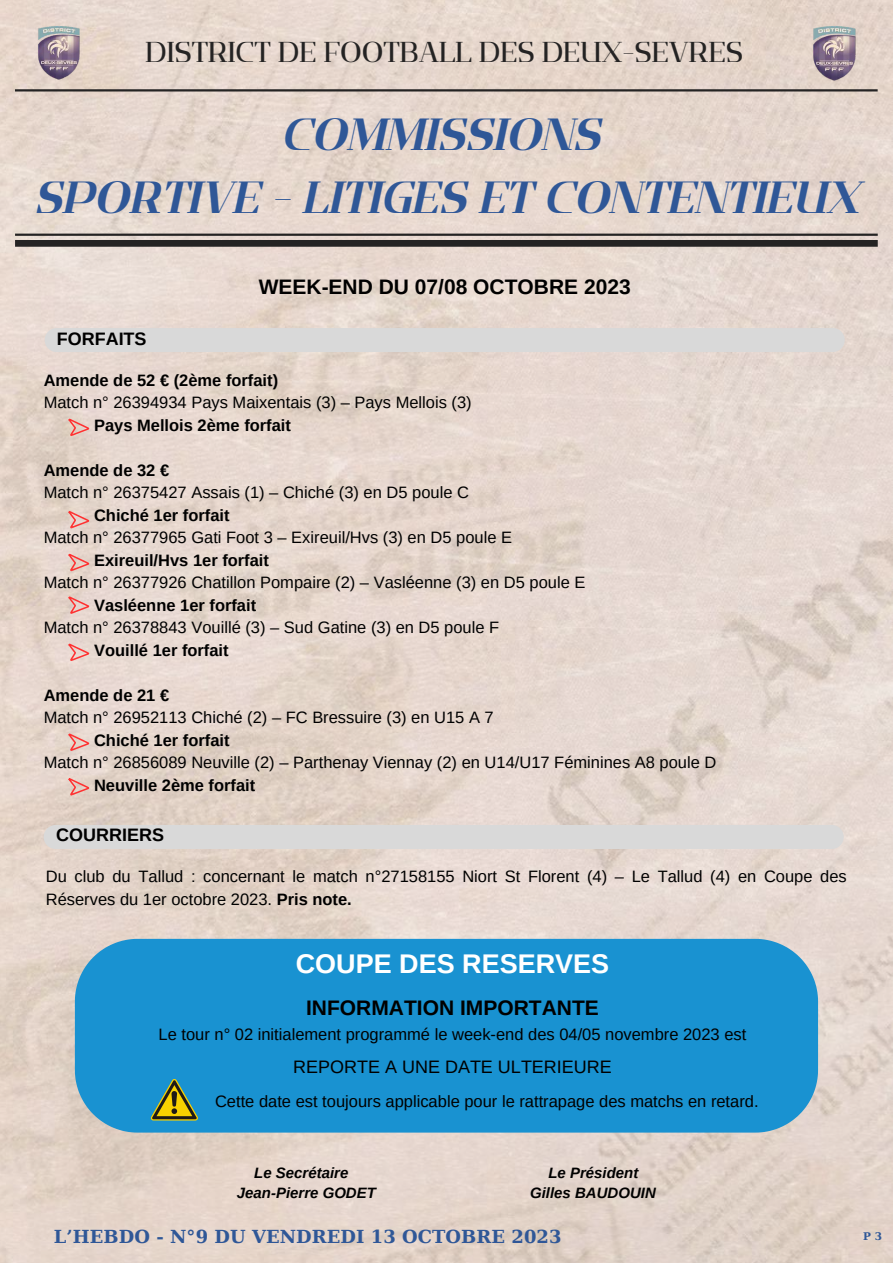
<style>
.page{position:relative;width:893px;height:1264px;background:#fff}
.page>*{position:absolute;margin:0;border:0;box-sizing:border-box;transform-origin:0 0}
.t1{font:45px/63px "Flatory Serif 700 It";color:#2f5797;text-align:center}
.t2{font:28.8px "Flatory Serif 400";color:#242323}
.t3{font:700 27px "Arimo";color:#fff}
.t4{font:700 21px "Arimo";color:#000}
.t5{font:18px "Arimo";color:#000}
.t6{font:700 18px "Arimo";color:#000}
.t7{font:700 17.85px "DejaVu Serif";letter-spacing:.005em;color:#2f5797}
.t8{font:16.5px/22.5px "Arimo";color:#000}
.t9{font:700 16.5px "Arimo";color:#000}
.t10{font:italic 700 15px "Arimo";color:#000}
.t11{font:700 10.5px "DejaVu Serif";color:#2f5797}
.s1{font-weight:700}
</style>
<div class="page">
<img style="left:0;top:0;width:892px;height:1262px">
<hr style="left:15px;top:89px;width:862px;height:2px;background:#242323">
<div style="left:15px;top:240px;width:862px;height:7px;background:#242323"></div>
<hr style="left:15px;top:233px;width:862px;height:3px;background:#242323">
<img style="left:32px;top:25px;width:50px;height:56px">
<img style="left:807px;top:25px;width:50px;height:58px">
<div style="left:45px;top:328px;width:799px;height:24px;background:#d9d9d9;border-radius:12px"></div>
<svg style="left:68px;top:418px;width:21px;height:18px"></svg>
<div style="left:44px;top:825px;width:799px;height:24px;background:#d9d9d9;border-radius:12px"></div>
<svg style="left:68px;top:510px;width:21px;height:18px"></svg>
<svg style="left:68px;top:553px;width:21px;height:18px"></svg>
<svg style="left:68px;top:596px;width:21px;height:18px"></svg>
<svg style="left:68px;top:643px;width:21px;height:18px"></svg>
<svg style="left:68px;top:777px;width:21px;height:18px"></svg>
<svg style="left:68px;top:733px;width:21px;height:18px"></svg>
<div style="left:75px;top:938px;width:743px;height:194px;background:#1992d1"></div>
<svg style="left:151px;top:1078px;width:47px;height:42px;background:#608963"></svg>
<h2 class="t2" style="left:145px;top:35px;width:599px">DISTRICT DE FOOTBALL DES DEUX-SEVRES</h2>
<h1 class="t1" style="left:34px;top:103px;width:826px">COMMISSIONS<br>SPORTIVE - LITIGES ET CONTENTIEUX</h1>
<p class="t6" style="left:57px;top:328px;width:91px">FORFAITS</p>
<p class="t4" style="left:259px;top:275px;width:373px">WEEK-END DU 07/08 OCTOBRE 2023</p>
<p class="t9" style="left:44px;top:371px;width:236px">Amende de 52 € (2ème forfait)</p>
<p class="t8" style="left:44px;top:391px;width:429px">Match n° 26394934 Pays Maixentais (3) – Pays Mellois (3)</p>
<p class="t9" style="left:94px;top:416px;width:198px">Pays Mellois 2ème forfait</p>
<p class="t9" style="left:44px;top:461px;width:127px">Amende de 32 €</p>
<p class="t8" style="left:44px;top:481px;width:427px">Match n° 26375427 Assais (1) – Chiché (3) en D5 poule C</p>
<p class="t9" style="left:94px;top:506px;width:137px">Chiché 1er forfait</p>
<p class="t8" style="left:44px;top:526px;width:470px">Match n° 26377965 Gati Foot 3 – Exireuil/Hvs (3) en D5 poule E</p>
<p class="t9" style="left:94px;top:550px;width:176px">Exireuil/Hvs 1er forfait</p>
<p class="t8" style="left:44px;top:571px;width:543px">Match n° 26377926 Chatillon Pompaire (2) – Vasléenne (3) en D5 poule E</p>
<p class="t9" style="left:94px;top:595px;width:164px">Vasléenne 1er forfait</p>
<p class="t8" style="left:44px;top:616px;width:457px">Match n° 26378843 Vouillé (3) – Sud Gatine (3) en D5 poule F</p>
<p class="t9" style="left:94px;top:640px;width:136px">Vouillé 1er forfait</p>
<p class="t9" style="left:44px;top:685px;width:127px">Amende de 21 €</p>
<p class="t8" style="left:44px;top:706px;width:451px">Match n° 26952113 Chiché (2) – FC Bressuire (3) en U15 A 7</p>
<p class="t9" style="left:94px;top:730px;width:137px">Chiché 1er forfait</p>
<p class="t8" style="left:44px;top:751px;width:674px">Match n° 26856089 Neuville (2) – Parthenay Viennay (2) en U14/U17 Féminines A8 poule D</p>
<p class="t9" style="left:94px;top:775px;width:163px">Neuville 2ème forfait</p>
<p class="t6" style="left:56px;top:825px;width:109px">COURRIERS</p>
<p class="t8" style="left:46px;top:865px;width:802px">Du club du Tallud : concernant le match n°27158155 Niort St Florent (4) – Le Tallud (4) en Coupe des<br>Réserves du 1er octobre 2023. <span class="s1">Pris note.</span></p>
<h3 class="t3" style="left:296px;top:948px;width:315px">COUPE DES RESERVES</h3>
<p class="t4" style="left:306px;top:995px;width:294px">INFORMATION IMPORTANTE</p>
<p class="t8" style="left:159px;top:1022px;width:589px">Le tour n° 02 initialement programmé le week-end des 04/05 novembre 2023 est</p>
<p class="t5" style="left:293px;top:1057px;width:320px">REPORTE A UNE DATE ULTERIEURE</p>
<p class="t8" style="left:215px;top:1090px;width:545px">Cette date est toujours applicable pour le rattrapage des matchs en retard.</p>
<p class="t10" style="left:254px;top:1164px;width:96px">Le Secrétaire</p>
<p class="t10" style="left:548px;top:1164px;width:91px">Le Président</p>
<p class="t10" style="left:237px;top:1184px;width:141px">Jean-Pierre GODET</p>
<p class="t10" style="left:530px;top:1184px;width:127px">Gilles BAUDOUIN</p>
<p class="t7" style="left:54px;top:1226px;width:509px">L’HEBDO - N°9 DU VENDREDI 13 OCTOBRE 2023</p>
<p class="t11" style="left:863px;top:1230px;width:20px">P 3</p>
</div>
